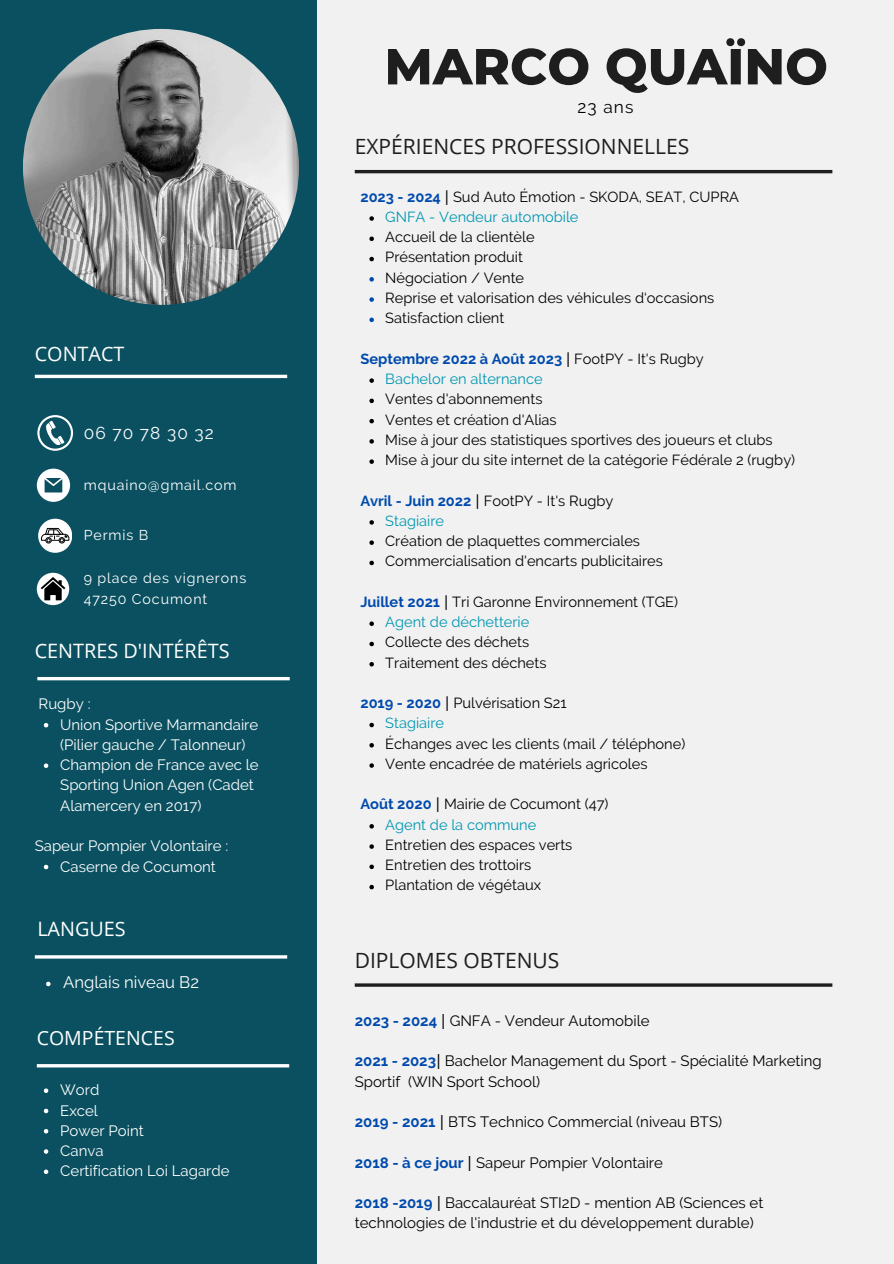
<style>
.page{position:relative;width:894px;height:1264px;background:#fff}
.page>*{position:absolute;margin:0;border:0;box-sizing:border-box;transform-origin:0 0}
.t1{font:800 50.55px "Montserrat";color:#1f1e1e}
.t2{font:21px "Open Sans";color:#1f1e1e}
.t3{font:19.8px "Open Sans";color:#fff}
.t4{font:19.5px "Open Sans";color:#fff}
.t5{font:17.25px "Raleway";letter-spacing:.065em;color:#fff}
.t6{font:17.25px "Raleway";color:#000}
.t7{font:16.65px "Raleway";color:#fff}
.t8{font:15px/20.2px "Raleway";color:#000}
.t9{font:15px/20.2px "Raleway";color:#fff}
.t10{font:14.55px/20.2px "Raleway";color:#000}
.t11{font:14.55px "Raleway";color:#0097b2}
.t12{font:700 14.55px "Raleway";color:#004aad}
.t13{font:14.25px "Raleway";letter-spacing:.065em;color:#fff}
.s1{font-weight:700;color:#004aad}
.s2{font-family:"Free Sans"}
.s3{font-family:"Free Sans";font-weight:400;color:#000}
.s4{font-weight:400;color:#000}
.s5{color:#0097b2}
</style>
<div class="page">
<div style="left:0;top:0;width:893px;height:1263px;background:#f1f1f1"></div>
<div style="left:0;top:0;width:316px;height:1263px;background:#0a5060"></div>
<hr style="left:354px;top:170px;width:478px;height:3px;background:#1f1e1e">
<hr style="left:37px;top:677px;width:253px;height:3px;background:#fff">
<hr style="left:35px;top:375px;width:252px;height:3px;background:#fff">
<hr style="left:35px;top:955px;width:252px;height:3px;background:#fff">
<svg style="left:37px;top:415px;width:36px;height:36px"></svg>
<svg style="left:37px;top:468px;width:33px;height:34px"></svg>
<svg style="left:37px;top:573px;width:32px;height:32px"></svg>
<svg style="left:41px;top:577px;width:24px;height:23px"></svg>
<div style="left:38px;top:518px;width:34px;height:34px;background:#fff;border-radius:50%"></div>
<svg style="left:41px;top:528px;width:28px;height:15px"></svg>
<hr style="left:354px;top:983px;width:478px;height:3px;background:#1f1e1e">
<hr style="left:37px;top:1064px;width:252px;height:3px;background:#fff">
<img style="left:23px;top:29px;width:276px;height:276px;border-radius:50%">
<svg style="left:46px;top:981px;width:5px;height:5px"></svg>
<svg style="left:369px;top:216px;width:5px;height:5px"></svg>
<svg style="left:369px;top:236px;width:5px;height:5px"></svg>
<svg style="left:369px;top:257px;width:5px;height:4px"></svg>
<svg style="left:369px;top:277px;width:5px;height:4px"></svg>
<svg style="left:369px;top:297px;width:5px;height:5px"></svg>
<svg style="left:369px;top:317px;width:5px;height:5px"></svg>
<svg style="left:369px;top:378px;width:5px;height:5px"></svg>
<svg style="left:369px;top:398px;width:5px;height:5px"></svg>
<svg style="left:369px;top:419px;width:5px;height:4px"></svg>
<svg style="left:369px;top:439px;width:5px;height:4px"></svg>
<svg style="left:369px;top:459px;width:5px;height:5px"></svg>
<svg style="left:369px;top:520px;width:5px;height:4px"></svg>
<svg style="left:369px;top:540px;width:5px;height:5px"></svg>
<svg style="left:369px;top:560px;width:5px;height:5px"></svg>
<svg style="left:369px;top:621px;width:5px;height:5px"></svg>
<svg style="left:369px;top:641px;width:5px;height:5px"></svg>
<svg style="left:369px;top:662px;width:5px;height:4px"></svg>
<svg style="left:369px;top:722px;width:5px;height:5px"></svg>
<svg style="left:369px;top:743px;width:5px;height:4px"></svg>
<svg style="left:369px;top:763px;width:5px;height:4px"></svg>
<svg style="left:369px;top:824px;width:5px;height:4px"></svg>
<svg style="left:369px;top:844px;width:5px;height:4px"></svg>
<svg style="left:369px;top:864px;width:5px;height:5px"></svg>
<svg style="left:369px;top:884px;width:5px;height:5px"></svg>
<svg style="left:44px;top:723px;width:4px;height:4px"></svg>
<svg style="left:44px;top:763px;width:4px;height:5px"></svg>
<svg style="left:44px;top:864px;width:4px;height:5px"></svg>
<svg style="left:44px;top:1088px;width:4px;height:4px"></svg>
<svg style="left:44px;top:1108px;width:4px;height:5px"></svg>
<svg style="left:44px;top:1129px;width:4px;height:4px"></svg>
<svg style="left:44px;top:1149px;width:4px;height:4px"></svg>
<svg style="left:44px;top:1169px;width:4px;height:4px"></svg>
<p class="t3" style="left:35px;top:340px;width:91px">CONTACT</p>
<p class="t5" style="left:84px;top:422px;width:132px">06 70 78 30 32</p>
<p class="t13" style="left:84px;top:476px;width:154px">mquaino@gmail.com</p>
<p class="t13" style="left:84px;top:527px;width:66px">Permis B</p>
<p class="t13" style="left:84px;top:569px;width:164px">9 place des vignerons</p>
<p class="t13" style="left:84px;top:591px;width:125px">47250 Cocumont</p>
<h3 class="t3" style="left:35px;top:636px;width:196px">CENTRES D'INTÉRÊTS</h3>
<p class="t9" style="left:39px;top:694px;width:53px">Rugby :</p>
<p class="t9" style="left:60px;top:714px;width:199px">Union Sportive Marmandaire (Pilier gauche / Talonneur)</p>
<p class="t9" style="left:60px;top:754px;width:200px">Champion de France avec le<br>Sporting Union Agen (Cadet<br>Alamercery en 2017)</p>
<p class="t9" style="left:35px;top:835px;width:195px">Sapeur Pompier Volontaire :</p>
<p class="t9" style="left:60px;top:856px;width:157px">Caserne de Cocumont</p>
<p class="t3" style="left:37px;top:914px;width:90px">LANGUES</p>
<h2 class="t7" style="left:63px;top:972px;width:137px">Anglais niveau B2</h2>
<p class="t4" style="left:37px;top:1024px;width:139px">COMPÉTENCES</p>
<p class="t9" style="left:60px;top:1079px;width:41px">Word</p>
<p class="t9" style="left:60px;top:1100px;width:39px">Excel</p>
<p class="t9" style="left:60px;top:1120px;width:85px">Power Point</p>
<h2 class="t9" style="left:60px;top:1140px;width:45px">Canva</h2>
<p class="t9" style="left:60px;top:1160px;width:171px">Certification Loi Lagarde</p>
<h2 class="t1" style="left:384px;top:35px;width:445px">MARCO QUAÏNO</h2>
<p class="t6" style="left:577px;top:96px;width:57px">23 ans</p>
<p class="t2" style="left:354px;top:132px;width:336px">EXPÉRIENCES PROFESSIONNELLES</p>
<p class="t10" style="left:360px;top:186px;width:380px"><span class="s1">2023 - 2024</span> <span class="s2">⎪</span> Sud Auto Émotion - SKODA, SEAT, CUPRA</p>
<h2 class="t11" style="left:385px;top:208px;width:195px">GNFA - Vendeur automobile</h2>
<p class="t10" style="left:385px;top:227px;width:151px">Accueil de la clientèle</p>
<p class="t10" style="left:385px;top:247px;width:139px">Présentation produit</p>
<p class="t10" style="left:385px;top:267px;width:140px">Négociation / Vente</p>
<p class="t10" style="left:385px;top:288px;width:330px">Reprise et valorisation des véhicules d‘occasions</p>
<p class="t10" style="left:385px;top:308px;width:120px">Satisfaction client</p>
<h1 class="t12" style="left:360px;top:350px;width:345px">Septembre 2022 à Août 2023 <span class="s3">⎪</span> <span class="s4">FootPY - It's Rugby</span></h1>
<h3 class="t11" style="left:385px;top:370px;width:159px">Bachelor en alternance</h3>
<h2 class="t10" style="left:385px;top:389px;width:159px">Ventes d'abonnements</h2>
<p class="t10" style="left:385px;top:409px;width:173px">Ventes et création d'Alias</p>
<p class="t10" style="left:385px;top:429px;width:389px">Mise à jour des statistiques sportives des joueurs et clubs</p>
<p class="t10" style="left:385px;top:450px;width:411px">Mise à jour du site internet de la catégorie Fédérale 2 (rugby)</p>
<p class="t10" style="left:360px;top:490px;width:254px"><span class="s1">Avril - Juin 2022</span> <span class="s2">⎪</span> FootPY - It's Rugby</p>
<p class="t11" style="left:385px;top:512px;width:60px">Stagiaire</p>
<p class="t10" style="left:385px;top:531px;width:256px">Création de plaquettes commerciales</p>
<p class="t10" style="left:385px;top:551px;width:279px">Commercialisation d'encarts publicitaires</p>
<p class="t10" style="left:360px;top:591px;width:319px"><span class="s1">Juillet 2021</span> <span class="s2">⎪</span> Tri Garonne Environnement (TGE)</p>
<p class="t11" style="left:385px;top:613px;width:146px">Agent de déchetterie</p>
<p class="t10" style="left:385px;top:632px;width:145px">Collecte des déchets</p>
<p class="t10" style="left:385px;top:652px;width:163px">Traitement des déchets</p>
<p class="t10" style="left:360px;top:693px;width:208px"><span class="s1">2019 - 2020</span> <span class="s2">⎪</span> Pulvérisation S21</p>
<p class="t10" style="left:385px;top:713px;width:301px"><span class="s5">Stagiaire<br></span>Échanges avec les clients (mail / téléphone)</p>
<p class="t10" style="left:385px;top:753px;width:263px">Vente encadrée de matériels agricoles</p>
<p class="t10" style="left:360px;top:794px;width:249px"><span class="s1">Août 2020</span> <span class="s2">⎪</span> Mairie de Cocumont (47)</p>
<p class="t11" style="left:385px;top:816px;width:152px">Agent de la commune</p>
<p class="t10" style="left:385px;top:834px;width:188px">Entretien des espaces verts</p>
<p class="t10" style="left:385px;top:855px;width:148px">Entretien des trottoirs</p>
<p class="t10" style="left:385px;top:875px;width:157px">Plantation de végétaux</p>
<p class="t2" style="left:354px;top:945px;width:206px">DIPLOMES OBTENUS</p>
<p class="t8" style="left:354px;top:1010px;width:296px"><span class="s1">2023 - 2024</span> <span class="s2">⎪</span> GNFA - Vendeur Automobile</p>
<p class="t8" style="left:354px;top:1050px;width:468px"><span class="s1">2021 - 2023</span><span class="s2">⎪</span> Bachelor Management du Sport - Spécialité Marketing<br>Sportif (WIN Sport School)</p>
<p class="t8" style="left:354px;top:1111px;width:369px"><span class="s1">2019 - 2021</span> <span class="s2">⎪</span> BTS Technico Commercial (niveau BTS)</p>
<p class="t8" style="left:354px;top:1152px;width:309px"><span class="s1">2018 - à ce jour</span> <span class="s2">⎪</span> Sapeur Pompier Volontaire</p>
<p class="t8" style="left:354px;top:1192px;width:410px"><span class="s1">2018 -2019</span> <span class="s2">⎪</span> Baccalauréat STI2D - mention AB (Sciences et technologies de l'industrie et du développement durable)</p>
</div>
